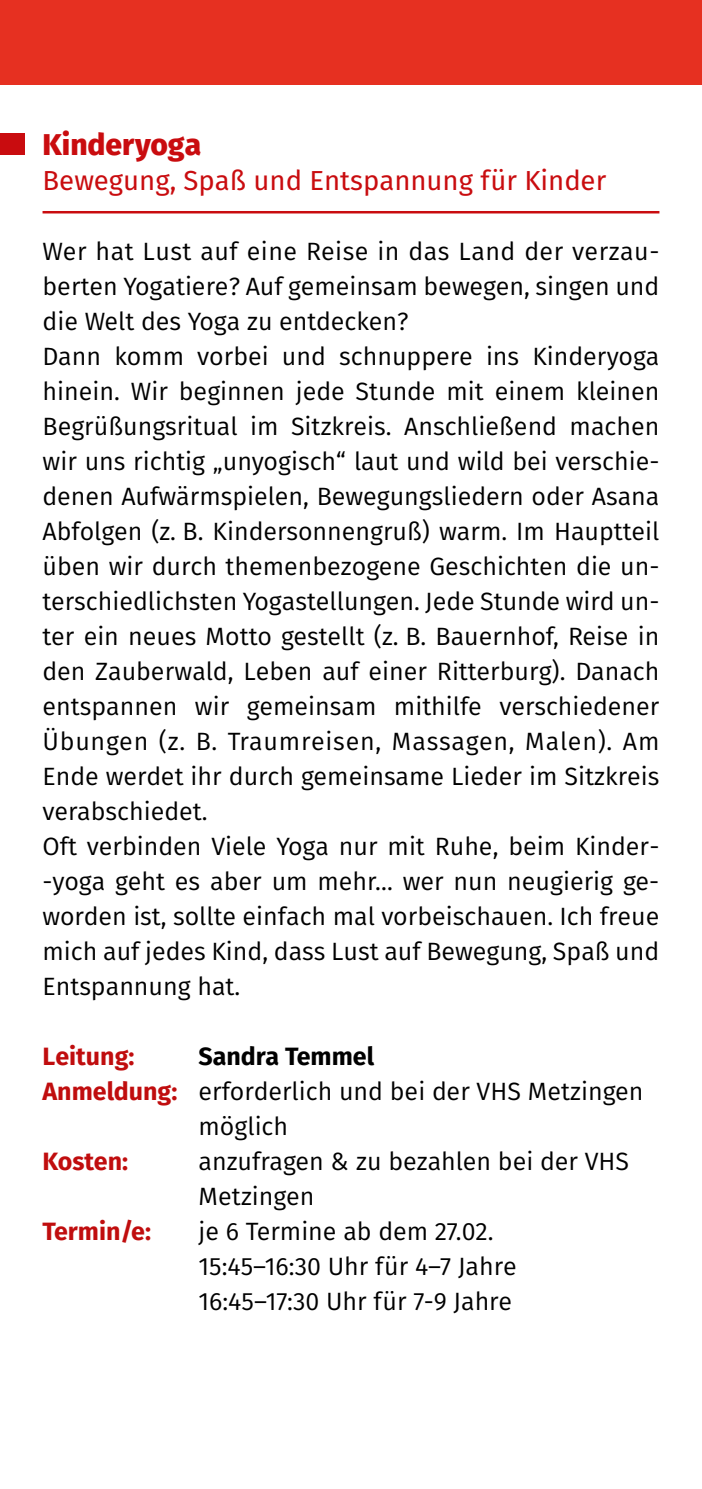
<style>
.page{position:relative;width:702px;height:1489px;background:#fff}
.page>*{position:absolute;margin:0;border:0;box-sizing:border-box;transform-origin:0 0}
.t1{font:800 30px "Fira Sans";color:#c90c0f}
.t2{font:27.5px "Fira Sans";color:#c90c0f}
.t3{font:25px/35px "Fira Sans";color:#000}
.t4{font:700 25px "Fira Sans";color:#c00d0e}
.t5{font:700 25px "Fira Sans";color:#000}
.s1{font-weight:700;color:#c00d0e}
</style>
<div class="page">
<div style="left:0;top:0;width:702px;height:85px;background:#e63021"></div>
<div style="left:0;top:133px;width:25px;height:21px;background:#c90c0f"></div>
<hr style="left:43px;top:211px;width:616px;height:2px;background:#c90c0f">
<p class="t1" style="left:43px;top:123px;width:160px">Kinderyoga</p>
<p class="t2" style="left:43px;top:161px;width:565px">Bewegung, Spaß und Entspannung für Kinder</p>
<p class="t3" style="left:43px;top:235px;width:618px">Wer hat Lust auf eine Reise in das Land der verzau&shy;berten Yogatiere? Auf gemeinsam bewegen, singen und die Welt des Yoga zu entdecken?<br>Dann komm vorbei und schnuppere ins Kinderyoga hinein. Wir beginnen jede Stunde mit einem kleinen Begrüßungsritual im Sitzkreis. Anschließend machen wir uns richtig „unyogisch“ laut und wild bei verschie&shy;denen Aufwärmspielen, Bewegungsliedern oder Asana Abfolgen (z. B. Kindersonnengruß) warm. Im Hauptteil üben wir durch themenbezogene Geschichten die un&shy;terschiedlichsten Yogastellungen. Jede Stunde wird un&shy;ter ein neues Motto gestellt (z. B. Bauernhof, Reise in den Zauberwald, Leben auf einer Ritterburg). Danach entspannen wir gemeinsam mithilfe verschiedener Übungen (z. B. Traumreisen, Massagen, Malen). Am Ende werdet ihr durch gemeinsame Lieder im Sitzkreis verabschiedet.<br>Oft verbinden Viele Yoga nur mit Ruhe, beim Kinder--yoga geht es aber um mehr… wer nun neugierig ge&shy;worden ist, sollte einfach mal vorbeischauen. Ich freue mich auf jedes Kind, dass Lust auf Bewegung, Spaß und Entspannung hat.</p>
<p class="t4" style="left:43px;top:1038px;width:93px">Leitung:</p>
<p class="t5" style="left:198px;top:1038px;width:177px">Sandra Temmel</p>
<p class="t3" style="left:43px;top:1075px;width:602px"><span class="s1">Anmeldung:</span> erforderlich und bei der VHS Metzingen</p>
<p class="t3" style="left:198px;top:1110px;width:91px">möglich</p>
<p class="t4" style="left:43px;top:1143px;width:87px">Kosten:</p>
<p class="t3" style="left:198px;top:1145px;width:432px">anzufragen &amp; zu bezahlen bei der VHS<br>Metzingen</p>
<p class="t4" style="left:43px;top:1213px;width:110px">Termin/e:</p>
<p class="t3" style="left:198px;top:1215px;width:320px">je 6 Termine ab dem 27.02.<br>15:45–16:30 Uhr für 4–7 Jahre<br>16:45–17:30 Uhr für 7-9 Jahre</p>
</div>
